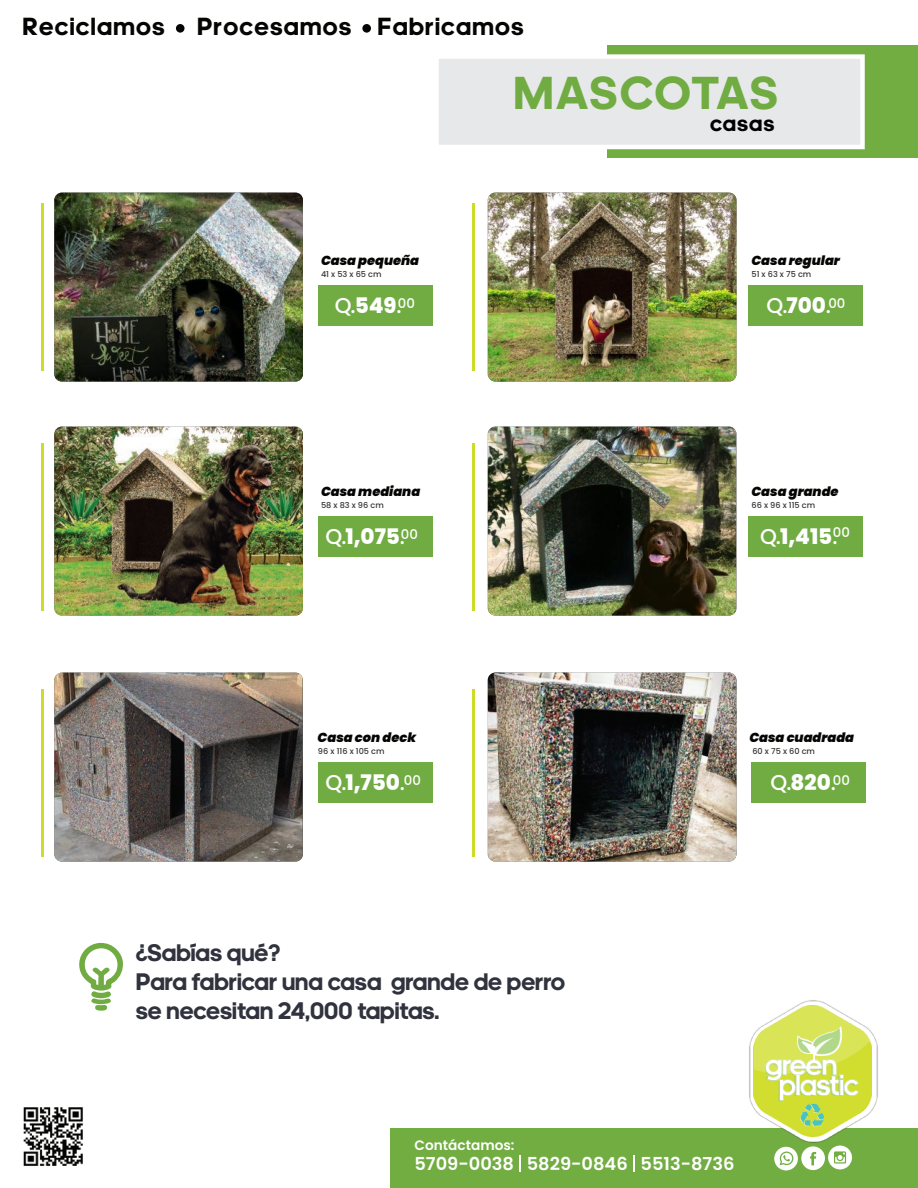
<style>
.page{position:relative;width:918px;height:1188px;background:#fff}
.page>*{position:absolute;margin:0;border:0;box-sizing:border-box;transform-origin:0 0}
.t1{font:700 46.95px "adineue PRO";letter-spacing:.03em;color:#71ac42}
.t2{font:700 29.1px "adi Neue";letter-spacing:-.025em;color:#9bcd66}
.t3{font:700 25.2px "adineue PRO";letter-spacing:.05em;color:#050604}
.t4{font:700 24.3px/29.2px "adineue PRO";color:#30323d}
.t5{font:700 22.2px "adineue PRO";letter-spacing:.05em;color:#000}
.t6{font:800 21.45px "Poppins";color:#fff}
.t7{font:500 21.45px "Poppins";color:#fff}
.t8{font:600 17.85px "Poppins";color:#fff}
.t9{font:600 13.65px "Poppins";color:#fff}
.t10{font:italic 900 13.05px "Poppins";color:#050504}
.t11{font:500 8.1px "Poppins";color:#323333}
.s1{font-weight:800}
.s2{font-weight:500}
</style>
<div class="page">
<div style="left:608px;top:46px;width:310px;height:112px;background:#72ad42"></div>
<div style="left:176px;top:24px;width:9px;height:9px;background:#050604;border-radius:50%"></div>
<div style="left:362px;top:24px;width:9px;height:9px;background:#050604;border-radius:50%"></div>
<div style="left:436px;top:57px;width:426px;height:90px;background:#e7e8e9"></div>
<div style="left:434px;top:54px;width:431px;height:95px;border:4px solid #fff"></div>
<img style="left:54px;top:193px;width:249px;height:189px">
<img style="left:488px;top:193px;width:248px;height:189px">
<img style="left:54px;top:427px;width:249px;height:189px">
<div style="left:318px;top:516px;width:114px;height:40px;background:#71ac42"></div>
<div style="left:748px;top:516px;width:115px;height:40px;background:#71ac42"></div>
<div style="left:318px;top:285px;width:114px;height:40px;background:#71ac42"></div>
<div style="left:748px;top:285px;width:115px;height:40px;background:#71ac42"></div>
<img style="left:488px;top:427px;width:248px;height:189px">
<hr style="left:472px;top:203px;width:3px;height:168px;background:#cedc28">
<hr style="left:41px;top:203px;width:3px;height:168px;background:#cedc28">
<hr style="left:472px;top:443px;width:3px;height:168px;background:#cedc28">
<hr style="left:41px;top:443px;width:3px;height:168px;background:#cedc28">
<img style="left:54px;top:673px;width:248px;height:189px">
<div style="left:318px;top:762px;width:114px;height:40px;background:#71ac42"></div>
<img style="left:488px;top:673px;width:248px;height:189px">
<div style="left:752px;top:762px;width:114px;height:40px;background:#71ac42"></div>
<hr style="left:472px;top:689px;width:3px;height:168px;background:#cedc28">
<hr style="left:41px;top:689px;width:3px;height:168px;background:#cedc28">
<svg style="left:79px;top:943px;width:44px;height:68px"></svg>
<div style="left:390px;top:1128px;width:528px;height:60px;background:#72ad42"></div>
<img style="left:797px;top:1000px;width:81px;height:143px">
<img style="left:792px;top:1134px;width:80px;height:3px">
<svg style="left:749px;top:1005px;width:128px;height:129px"></svg>
<svg style="left:519px;top:1155px;width:2px;height:17px"></svg>
<svg style="left:633px;top:1155px;width:1px;height:17px"></svg>
<img style="left:23px;top:1107px;width:60px;height:59px">
<svg style="left:774px;top:1146px;width:78px;height:24px"></svg>
<p class="t3" style="left:22px;top:12px;width:144px">Reciclamos</p>
<p class="t3" style="left:197px;top:12px;width:328px">Procesamos Fabricamos</p>
<h1 class="t1" style="left:514px;top:65px;width:266px">MASCOTAS</h1>
<p class="t5" style="left:710px;top:110px;width:66px">casas</p>
<p class="t10" style="left:321px;top:253px;width:100px">Casa pequeña</p>
<p class="t11" style="left:321px;top:269px;width:62px">41 x 53 x 65 cm</p>
<p class="t10" style="left:752px;top:253px;width:90px">Casa regular</p>
<p class="t11" style="left:752px;top:269px;width:61px">51 x 63 x 75 cm</p>
<p class="t7" style="left:335px;top:293px;width:82px">Q.<span class="s1">549</span>.<sup>00</sup></p>
<p class="t7" style="left:767px;top:293px;width:80px">Q.<span class="s1">700</span>.<sup>00</sup></p>
<p class="t10" style="left:321px;top:484px;width:101px">Casa mediana</p>
<p class="t11" style="left:321px;top:500px;width:64px">58 x 83 x 96 cm</p>
<p class="t10" style="left:752px;top:484px;width:89px">Casa grande</p>
<p class="t11" style="left:752px;top:500px;width:65px">66 x 96 x 115 cm</p>
<p class="t6" style="left:326px;top:524px;width:94px"><span class="s2">Q.</span>1,075<span class="s2">.</span><sup>00</sup></p>
<p class="t6" style="left:760px;top:524px;width:91px"><span class="s2">Q.</span>1,415<span class="s2">.</span><sup>00</sup></p>
<p class="t10" style="left:318px;top:730px;width:100px">Casa con deck</p>
<p class="t11" style="left:318px;top:746px;width:68px">96 x 116 x 105 cm</p>
<p class="t10" style="left:749px;top:730px;width:106px">Casa cuadrada</p>
<p class="t11" style="left:752px;top:746px;width:64px">60 x 75 x 60 cm</p>
<p class="t6" style="left:326px;top:770px;width:97px"><span class="s2">Q.</span>1,750<span class="s2">.</span><sup>00</sup></p>
<p class="t7" style="left:771px;top:770px;width:81px">Q.<span class="s1">820</span>.<sup>00</sup></p>
<p class="t4" style="left:136px;top:937px;width:431px">¿Sabías qué?<br>Para fabricar una casa grande de perro se necesitan 24,000 tapitas.</p>
<p class="t9" style="left:415px;top:1137px;width:101px">Contáctamos:</p>
<p class="t8" style="left:414px;top:1154px;width:322px">5709-0038 5829-0846 5513-8736</p>
<p class="t2" style="left:765px;top:1055px;width:73px">GREEN</p>
<p class="t2" style="left:778px;top:1075px;width:81px">PLASTIC</p>
</div>
